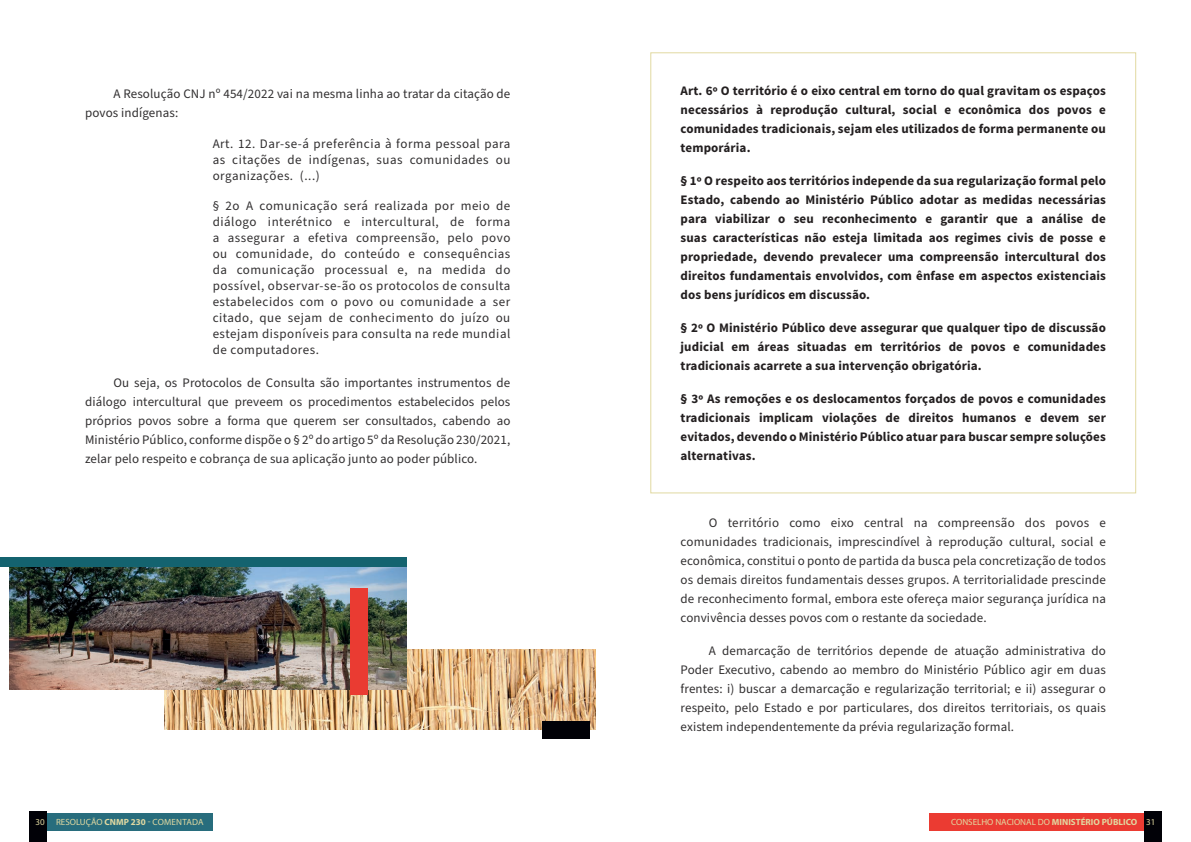
<style>
.page{position:relative;width:1191px;height:842px;background:#fff}
.page>*{position:absolute;margin:0;border:0;box-sizing:border-box;transform-origin:0 0}
.t1{font:13px/19px "Source Sans Pro";letter-spacing:.01em;color:#312f30;text-align:justify}
.t2{font:700 13px/19px "Source Sans Pro";letter-spacing:.01em;color:#231f20;text-align:justify}
.t3{font:9px "Myriad Pro";color:#e1d9a1}
.s1{font-weight:700}
</style>
<div class="page">
<div style="left:929px;top:813px;width:217px;height:17px;background:#eb3b32"></div>
<div style="left:1144px;top:811px;width:17px;height:31px;background:#010107"></div>
<div style="left:44px;top:813px;width:169px;height:17px;background:#286d7d"></div>
<div style="left:29px;top:811px;width:17px;height:31px;background:#010107"></div>
<img style="left:164px;top:649px;width:431px;height:81px">
<img style="left:9px;top:567px;width:397px;height:122px">
<div style="left:0;top:557px;width:406px;height:10px;background:#14636f"></div>
<div style="left:350px;top:588px;width:17px;height:106px;background:#ea3b32"></div>
<div style="left:541px;top:721px;width:48px;height:17px;background:#010107"></div>
<p class="t1" style="left:85px;top:85px;width:427px;text-indent:28px">A Resolução CNJ nº 454/2022 vai na mesma linha ao tratar da citação de povos indígenas:</p>
<p class="t1" style="left:213px;top:136px;width:299px;line-height:16px">Art. 12. Dar-se-á preferência à forma pessoal para as citações de indígenas, suas comunidades ou organizações. (...)</p>
<p class="t1" style="left:213px;top:198px;width:299px;line-height:16px">§ 2o A comunicação será realizada por meio de diálogo interétnico e intercultural, de forma a assegurar a efetiva compreensão, pelo povo ou comunidade, do conteúdo e consequências da comunicação processual e, na medida do possível, observar-se-ão os protocolos de consulta estabelecidos com o povo ou comunidade a ser citado, que sejam de conhecimento do juízo ou estejam disponíveis para consulta na rede mundial de computadores.</p>
<p class="t1" style="left:85px;top:374px;width:427px;text-indent:28px">Ou seja, os Protocolos de Consulta são importantes instrumentos de diálogo intercultural que preveem os procedimentos estabelecidos pelos próprios povos sobre a forma que querem ser consultados, cabendo ao Ministério Público, conforme dispõe o § 2º do artigo 5º da Resolução 230/2021, zelar pelo respeito e cobrança de sua aplicação junto ao poder público.</p>
<p class="t2" style="left:680px;top:81px;width:427px">Art. 6º O território é o eixo central em torno do qual gravitam os espaços necessários à reprodução cultural, social e econômica dos povos e comunidades tradicionais, sejam eles utilizados de forma permanente ou temporária.</p>
<p class="t2" style="left:680px;top:172px;width:427px">§ 1º O respeito aos territórios independe da sua regularização formal pelo Estado, cabendo ao Ministério Público adotar as medidas necessárias para viabilizar o seu reconhecimento e garantir que a análise de suas características não esteja limitada aos regimes civis de posse e propriedade, devendo prevalecer uma compreensão intercultural dos direitos fundamentais envolvidos, com ênfase em aspectos existenciais dos bens jurídicos em discussão.</p>
<p class="t2" style="left:680px;top:319px;width:427px">§ 2º O Ministério Público deve assegurar que qualquer tipo de discussão judicial em áreas situadas em territórios de povos e comunidades tradicionais acarrete a sua intervenção obrigatória.</p>
<p class="t2" style="left:680px;top:390px;width:427px">§ 3º As remoções e os deslocamentos forçados de povos e comunidades tradicionais implicam violações de direitos humanos e devem ser evitados, devendo o Ministério Público atuar para buscar sempre soluções alternativas.</p>
<p class="t1" style="left:680px;top:513px;width:427px;text-indent:28px">O território como eixo central na compreensão dos povos e comunidades tradicionais, imprescindível à reprodução cultural, social e econômica, constitui o ponto de partida da busca pela concretização de todos os demais direitos fundamentais desses grupos. A territorialidade prescinde de reconhecimento formal, embora este ofereça maior segurança jurídica na convivência desses povos com o restante da sociedade.</p>
<p class="t1" style="left:680px;top:642px;width:427px;text-indent:28px">A demarcação de territórios depende de atuação administrativa do Poder Executivo, cabendo ao membro do Ministério Público agir em duas frentes: i) buscar a demarcação e regularização territorial; e ii) assegurar o respeito, pelo Estado e por particulares, dos direitos territoriais, os quais existem independentemente da prévia regularização formal.</p>
<p class="t3" style="left:35px;top:816px;width:11px">30</p>
<p class="t3" style="left:56px;top:816px;width:149px">RESOLUÇÃO <span class="s1">CNMP 230</span> - COMENTADA</p>
<p class="t3" style="left:951px;top:816px;width:206px">CONSELHO NACIONAL DO <span class="s1">MINISTÉRIO PÚBLICO</span> 31</p>
</div>
